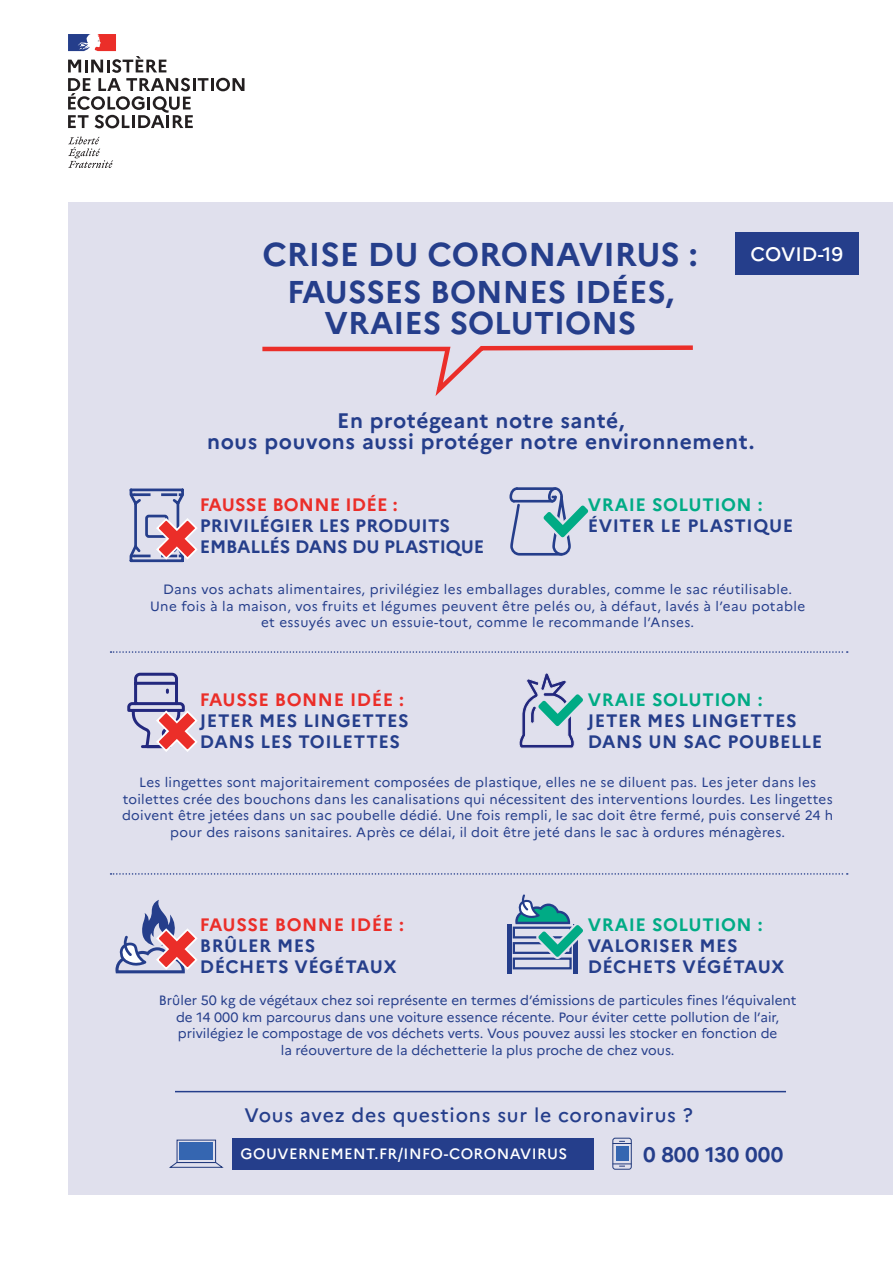
<style>
.page{position:relative;width:893px;height:1263px;background:#fff}
.page>*{position:absolute;margin:0;border:0;box-sizing:border-box;transform-origin:0 0}
.t1{font:700 33px "Marianne";color:#253e8b}
.t2{font:700 31.5px/31.5px "Marianne";color:#253e8b;text-align:center}
.t3{font:700 21px/21px "Marianne";letter-spacing:.03em;color:#253e8b;text-align:center}
.t4{font:700 21px "Marianne";letter-spacing:.005em;color:#253e8b}
.t5{font:500 19.5px "Marianne";letter-spacing:.04em;color:#253e8b}
.t6{font:500 19.5px "Marianne";color:#fff}
.t7{font:700 18px/21px "Marianne";letter-spacing:.03em;color:#253e8b}
.t8{font:700 18px "Marianne";letter-spacing:.025em;color:#eb2e29}
.t9{font:700 18px/21px "Marianne";color:#253e8b}
.t10{font:700 18px "Marianne";letter-spacing:.03em;color:#00ab85}
.t11{font:500 15px "Marianne";letter-spacing:.03em;color:#fff}
.t12{font:13.5px/16.5px "Marianne";letter-spacing:.02em;color:#253e8b;text-align:center}
.t13{font:13.5px/16.5px "Marianne";color:#253e8b;text-align:center}
</style>
<div class="page">
<div style="left:68px;top:202px;width:825px;height:993px;background:#e0e0ed"></div>
<svg style="left:262px;top:345px;width:431px;height:51px"></svg>
<div style="left:735px;top:232px;width:124px;height:43px;background:#253e8b"></div>
<svg style="left:68px;top:137px;width:45px;height:31px"></svg>
<svg style="left:68px;top:34px;width:176px;height:94px"></svg>
<div style="left:232px;top:1138px;width:361px;height:31px;background:#253e8b"></div>
<svg style="left:169px;top:1161px;width:55px;height:7px"></svg>
<div style="left:177px;top:1140px;width:39px;height:23px;border:1px solid #233b7d"></div>
<div style="left:180px;top:1142px;width:33px;height:18px;background:#3566b1"></div>
<div style="left:612px;top:1138px;width:20px;height:31px;border:1px solid #233b7d;border-radius:2px"></div>
<svg style="left:613px;top:1163px;width:18px;height:4px"></svg>
<svg style="left:613px;top:1141px;width:18px;height:3px"></svg>
<div style="left:616px;top:1145px;width:12px;height:15px;background:#3566b1"></div>
<hr style="left:175px;top:1091px;width:611px;height:1px;background:#253e8b">
<svg style="left:111px;top:651px;width:737px;height:2px"></svg>
<svg style="left:111px;top:873px;width:737px;height:2px"></svg>
<svg style="left:129px;top:488px;width:69px;height:75px"></svg>
<svg style="left:509px;top:487px;width:80px;height:69px"></svg>
<div style="left:573px;top:924px;width:5px;height:49px;background:#253e8b"></div>
<div style="left:513px;top:926px;width:59px;height:12px;border:2px solid #253e8b"></div>
<div style="left:513px;top:942px;width:59px;height:12px;border:2px solid #253e8b"></div>
<div style="left:513px;top:957px;width:59px;height:12px;border:2px solid #253e8b"></div>
<hr style="left:507px;top:924px;width:4px;height:49px;background:#253e8b">
<svg style="left:115px;top:900px;width:83px;height:73px"></svg>
<svg style="left:127px;top:672px;width:71px;height:80px"></svg>
<svg style="left:519px;top:673px;width:64px;height:75px"></svg>
<svg style="left:515px;top:894px;width:68px;height:67px"></svg>
<h1 class="t1" style="left:262px;top:234px;width:437px">CRISE DU CORONAVIRUS :</h1>
<h2 class="t2" style="left:287px;top:276px;width:388px">FAUSSES BONNES IDÉES,<br>VRAIES SOLUTIONS</h2>
<h3 class="t6" style="left:751px;top:242px;width:94px">COVID-19</h3>
<h3 class="t3" style="left:207px;top:410px;width:549px">En protégeant notre santé,<br>nous pouvons aussi protéger notre environnement.</h3>
<h3 class="t8" style="left:200px;top:494px;width:199px">FAUSSE BONNE IDÉE :</h3>
<h3 class="t9" style="left:200px;top:515px;width:286px">PRIVILÉGIER LES PRODUITS<br>EMBALLÉS DANS DU PLASTIQUE</h3>
<h3 class="t10" style="left:588px;top:494px;width:176px">VRAIE SOLUTION :</h3>
<h3 class="t7" style="left:588px;top:515px;width:207px">ÉVITER LE PLASTIQUE</h3>
<p class="t12" style="left:150px;top:581px;width:657px">Dans vos achats alimentaires, privilégiez les emballages durables, comme le sac réutilisable.<br>Une fois à la maison, vos fruits et légumes peuvent être pelés ou, à défaut, lavés à l’eau potable et essuyés avec un essuie-tout, comme le recommande l’Anses.</p>
<h3 class="t8" style="left:200px;top:689px;width:206px">FAUSSE BONNE IDÉE :</h3>
<h3 class="t7" style="left:200px;top:710px;width:210px">JETER MES LINGETTES<br>DANS LES TOILETTES</h3>
<h3 class="t10" style="left:588px;top:689px;width:176px">VRAIE SOLUTION :</h3>
<h3 class="t7" style="left:588px;top:710px;width:236px">JETER MES LINGETTES<br>DANS UN SAC POUBELLE</h3>
<p class="t12" style="left:122px;top:774px;width:713px">Les lingettes sont majoritairement composées de plastique, elles ne se diluent pas. Les jeter dans les toilettes crée des bouchons dans les canalisations qui nécessitent des interventions lourdes. Les lingettes doivent être jetées dans un sac poubelle dédié. Une fois rempli, le sac doit être fermé, puis conservé 24 h pour des raisons sanitaires. Après ce délai, il doit être jeté dans le sac à ordures ménagères.</p>
<h3 class="t8" style="left:200px;top:914px;width:206px">FAUSSE BONNE IDÉE :</h3>
<h3 class="t7" style="left:200px;top:935px;width:198px">BRÛLER MES<br>DÉCHETS VÉGÉTAUX</h3>
<h3 class="t10" style="left:588px;top:914px;width:176px">VRAIE SOLUTION :</h3>
<h3 class="t7" style="left:588px;top:935px;width:198px">VALORISER MES<br>DÉCHETS VÉGÉTAUX</h3>
<p class="t13" style="left:159px;top:992px;width:639px">Brûler 50 kg de végétaux chez soi représente en termes d’émissions de particules fines l’équivalent de 14 000 km parcourus dans une voiture essence récente. Pour éviter cette pollution de l’air, privilégiez le compostage de vos déchets verts. Vous pouvez aussi les stocker en fonction de<br>la réouverture de la déchetterie la plus proche de chez vous.</p>
<h3 class="t5" style="left:244px;top:1103px;width:450px">Vous avez des questions sur le coronavirus ?</h3>
<p class="t11" style="left:240px;top:1145px;width:329px">GOUVERNEMENT.FR/INFO-CORONAVIRUS</p>
<h3 class="t4" style="left:643px;top:1141px;width:141px">0 800 130 000</h3>
</div>
